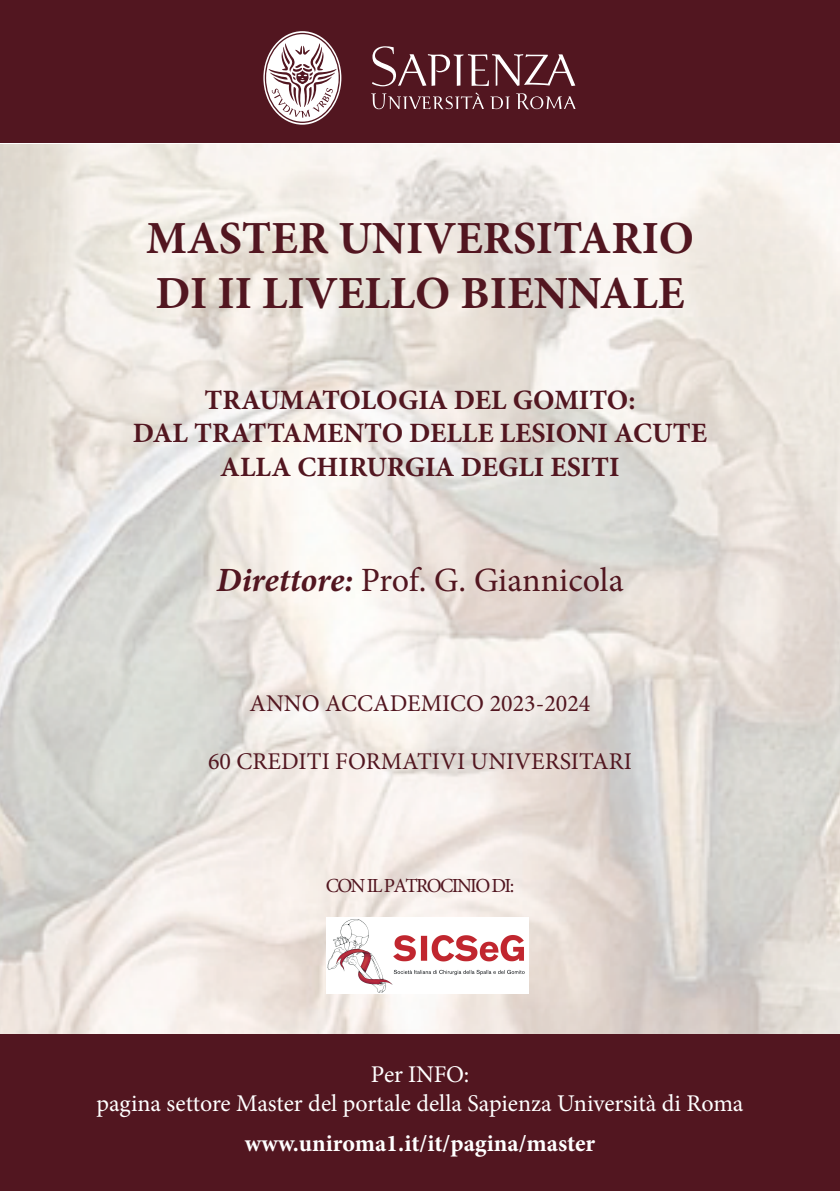
<style>
.page{position:relative;width:840px;height:1191px;background:#fff}
.page>*{position:absolute;margin:0;border:0;box-sizing:border-box;transform-origin:0 0}
.t1{font:700 46px/55.2px "Minion Pro";color:#521620}
.t2{font:34px "Minion Pro";letter-spacing:-.005em;color:#521620}
.t3{font:700 28px/33.6px "Minion Pro";color:#521620;text-align:center}
.t4{font:24px/28.8px "Minion Pro";color:#fff;text-align:center}
.t5{font:24px "Minion Pro";color:#521620}
.t6{font:700 24px "Minion Pro";color:#fff}
.t7{font:20px "Minion Pro";letter-spacing:-.085em;color:#521620}
.s1{font-weight:700;font-style:italic}
</style>
<div class="page">
<div style="left:0;top:0;width:839px;height:143px;background:#521620"></div>
<svg style="left:372px;top:46px;width:203px;height:40px"></svg>
<svg style="left:490px;top:96px;width:19px;height:13px"></svg>
<svg style="left:516px;top:93px;width:59px;height:16px"></svg>
<svg style="left:371px;top:93px;width:112px;height:16px"></svg>
<svg style="left:265px;top:33px;width:75px;height:90px"></svg>
<div style="left:0;top:1034px;width:839px;height:157px;background:#521620"></div>
<img style="left:327px;top:919px;width:198px;height:74px">
<h1 class="t1" style="left:146px;top:210px;width:549px">MASTER UNIVERSITARIO<br>DI II LIVELLO BIENNALE</h1>
<p class="t3" style="left:133px;top:383px;width:575px">TRAUMATOLOGIA DEL GOMITO:<br>DAL TRATTAMENTO DELLE LESIONI ACUTE<br>ALLA CHIRURGIA DEGLI ESITI</p>
<p class="t2" style="left:216px;top:557px;width:408px"><span class="s1">Direttore:</span> Prof. G. Giannicola</p>
<p class="t5" style="left:249px;top:687px;width:342px">ANNO ACCADEMICO 2023-2024</p>
<p class="t5" style="left:208px;top:745px;width:425px">60 CREDITI FORMATIVI UNIVERSITARI</p>
<p class="t7" style="left:325px;top:872px;width:190px">CON IL PATROCINIO DI:</p>
<p class="t4" style="left:96px;top:1059px;width:648px">Per INFO:<br>pagina settore Master del portale della Sapienza Università di Roma</p>
<p class="t6" style="left:245px;top:1126px;width:351px">www.uniroma1.it/it/pagina/master</p>
</div>
